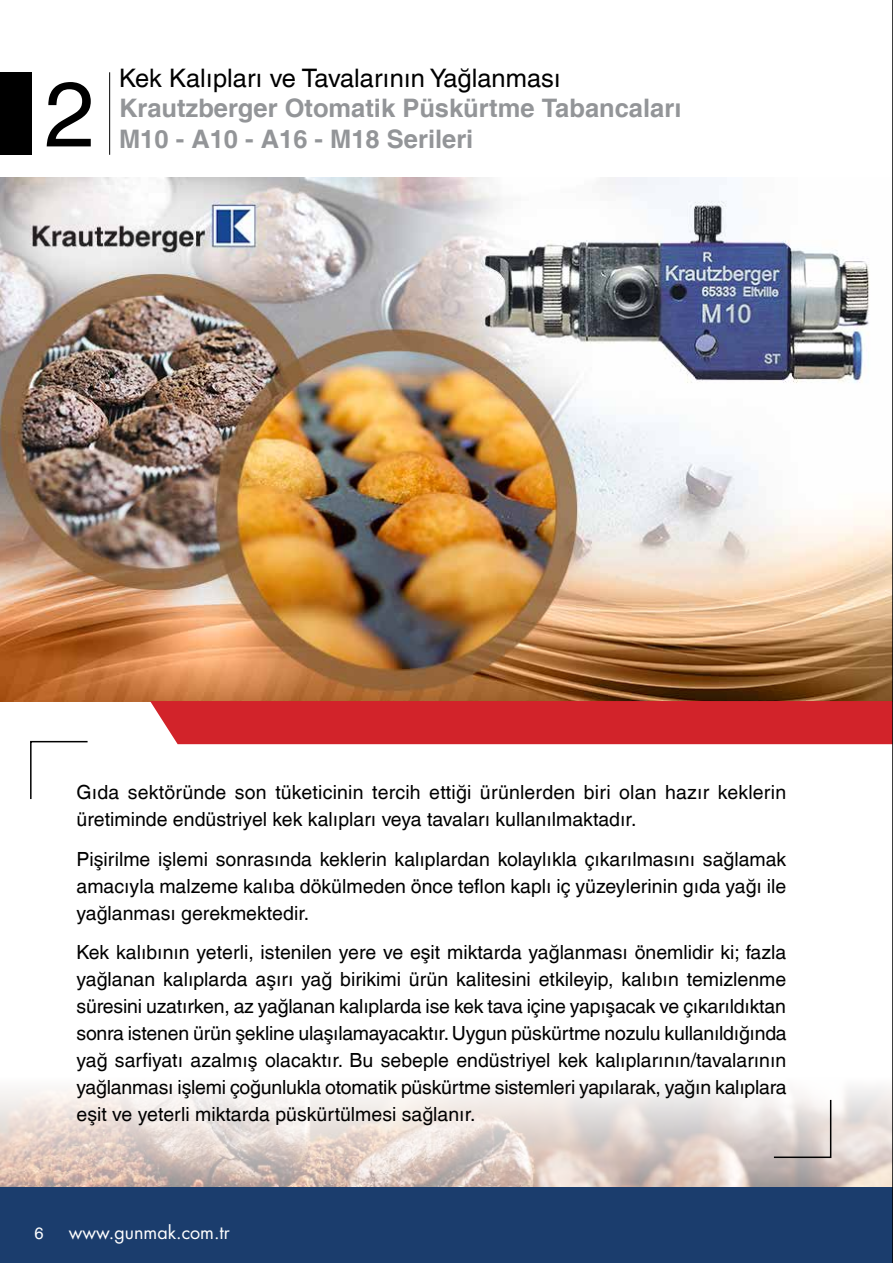
<style>
.page{position:relative;width:893px;height:1263px;background:#fff}
.page>*{position:absolute;margin:0;border:0;box-sizing:border-box;transform-origin:0 0}
.t1{font:91.65px "Helvetica LT Com";color:#000}
.t2{font:700 25.5px/30.6px "Helvetica LT Com";color:#939598}
.t3{font:25.5px "Helvetica LT Com";color:#000}
.t4{font:19.5px/27px "Helvetica LT Com";color:#000;text-align:justify}
.t5{font:18px "Futura LT Pro";color:#fff}
.t6{font:16.5px "Helvetica LT Com";color:#fff}
</style>
<div class="page">
<img style="left:0;top:1087px;width:892px;height:101px">
<img style="left:0;top:177px;width:892px;height:524px">
<div style="left:0;top:1188px;width:893px;height:75px;background:#1b3d6d"></div>
<hr style="left:109px;top:72px;width:1px;height:83px;background:#000">
<div style="left:0;top:72px;width:32px;height:83px;background:#000"></div>
<svg style="left:30px;top:740px;width:58px;height:60px"></svg>
<svg style="left:772px;top:1098px;width:60px;height:61px"></svg>
<div style="left:150px;top:701px;width:742px;height:43px;background:#d2232a"></div>
<hr style="left:892px;top:0;width:1px;height:1263px;background:#000">
<h1 class="t1" style="left:44px;top:61px;width:52px">2</h1>
<h2 class="t3" style="left:119px;top:63px;width:443px">Kek Kalıpları ve Tavalarının Yağlanması</h2>
<h2 class="t2" style="left:119px;top:93px;width:564px">Krautzberger Otomatik Püskürtme Tabancaları<br>M10 - A10 - A16 - M18 Serileri</h2>
<p class="t4" style="left:77px;top:778px;width:711px">Gıda sektöründe son tüketicinin tercih ettiği ürünlerden biri olan hazır keklerin üretiminde endüstriyel kek kalıpları veya tavaları kullanılmaktadır.</p>
<p class="t4" style="left:77px;top:845px;width:711px">Pişirilme işlemi sonrasında keklerin kalıplardan kolaylıkla çıkarılmasını sağlamak amacıyla malzeme kalıba dökülmeden önce teflon kaplı iç yüzeylerinin gıda yağı ile yağlanması gerekmektedir.</p>
<p class="t4" style="left:77px;top:939px;width:712px">Kek kalıbının yeterli, istenilen yere ve eşit miktarda yağlanması önemlidir ki; fazla yağlanan kalıplarda aşırı yağ birikimi ürün kalitesini etkileyip, kalıbın temizlenme süresini uzatırken, az yağlanan kalıplarda ise kek tava içine yapışacak ve çıkarıldıktan sonra istenen ürün şekline ulaşılamayacaktır. Uygun püskürtme nozulu kullanıldığında yağ sarfiyatı azalmış olacaktır. Bu sebeple endüstriyel kek kalıplarının/tavalarının yağlanması işlemi çoğunlukla otomatik püskürtme sistemleri yapılarak, yağın kalıplara eşit ve yeterli miktarda püskürtülmesi sağlanır.</p>
<p class="t6" style="left:34px;top:1223px;width:11px">6</p>
<p class="t5" style="left:69px;top:1220px;width:163px">www.gunmak.com.tr</p>
</div>
